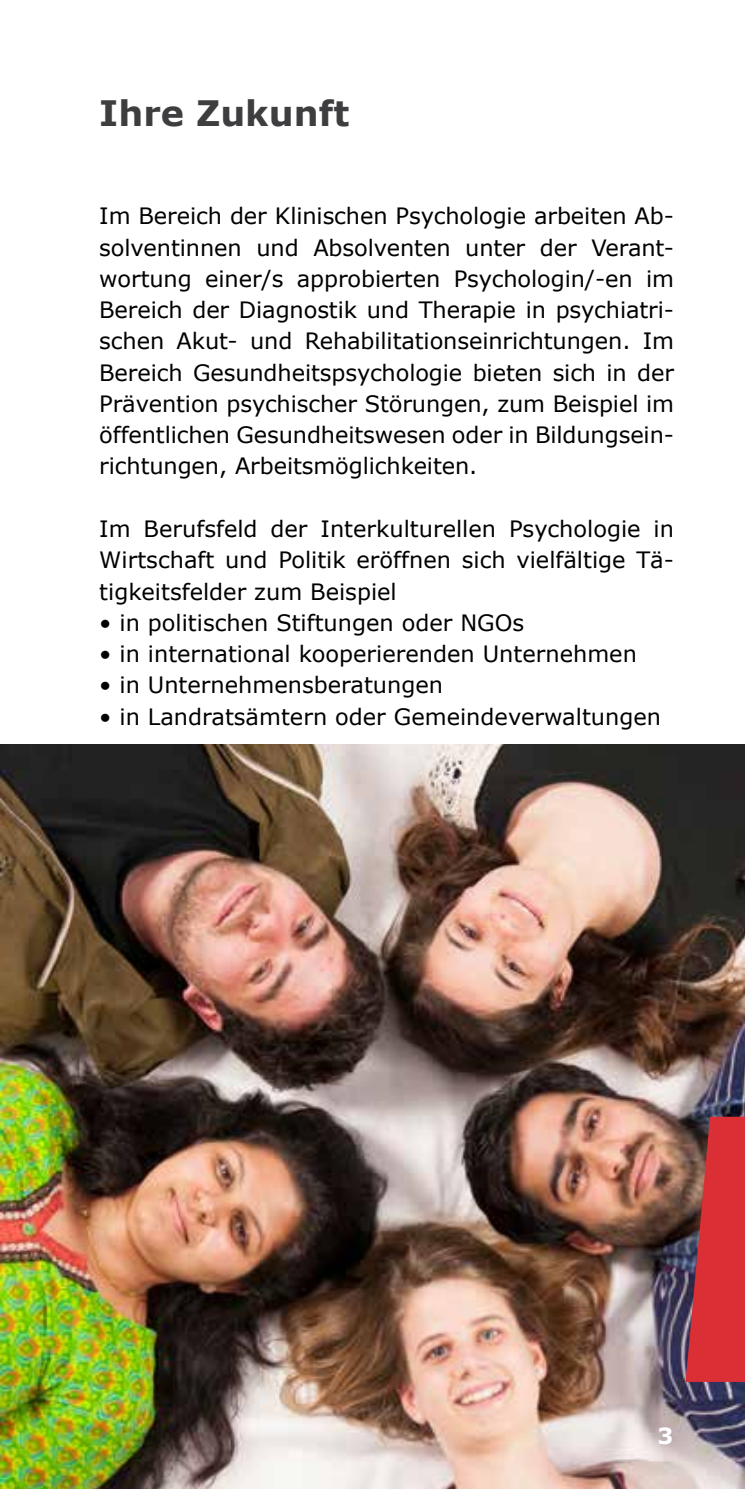
<style>
.page{position:relative;width:745px;height:1489px;background:#fff}
.page>*{position:absolute;margin:0;border:0;box-sizing:border-box;transform-origin:0 0}
.t1{font:700 35px "Verdana";color:#3e3d40}
.t2{font:22.5px/31.2px "Verdana";color:#000;text-align:justify}
.t3{font:700 22.5px "Verdana";color:#fff}
</style>
<div class="page">
<img style="left:0;top:744px;width:744px;height:744px">
<svg style="left:685px;top:1116px;width:59px;height:265px;background:#bd343a"></svg>
<h1 class="t1" style="left:99px;top:88px;width:251px">Ihre Zukunft</h1>
<p class="t2" style="left:99px;top:200px;width:576px">Im Bereich der Klinischen Psychologie arbeiten Ab&shy;solventinnen und Absolventen unter der Verant&shy;wortung einer/s approbierten Psychologin/-en im Bereich der Diagnostik und Therapie in psychiatri&shy;schen Akut- und Rehabilitationseinrichtungen. Im Bereich Gesundheitspsychologie bieten sich in der Prävention psychischer Störungen, zum Beispiel im öffentlichen Gesundheitswesen oder in Bildungsein&shy;richtungen, Arbeitsmöglichkeiten.</p>
<p class="t2" style="left:99px;top:513px;width:576px">Im Berufsfeld der Interkulturellen Psychologie in Wirtschaft und Politik eröffnen sich vielfältige Tä&shy;tigkeitsfelder zum Beispiel</p>
<p class="t2" style="left:99px;top:606px;width:426px">• in politischen Stiftungen oder NGOs</p>
<p class="t2" style="left:99px;top:638px;width:538px">• in international kooperierenden Unternehmen</p>
<p class="t2" style="left:99px;top:669px;width:345px">• in Unternehmensberatungen</p>
<p class="t2" style="left:99px;top:700px;width:563px">• in Landratsämtern oder Gemeindeverwaltungen</p>
<p class="t3" style="left:657px;top:1420px;width:17px">3</p>
</div>
